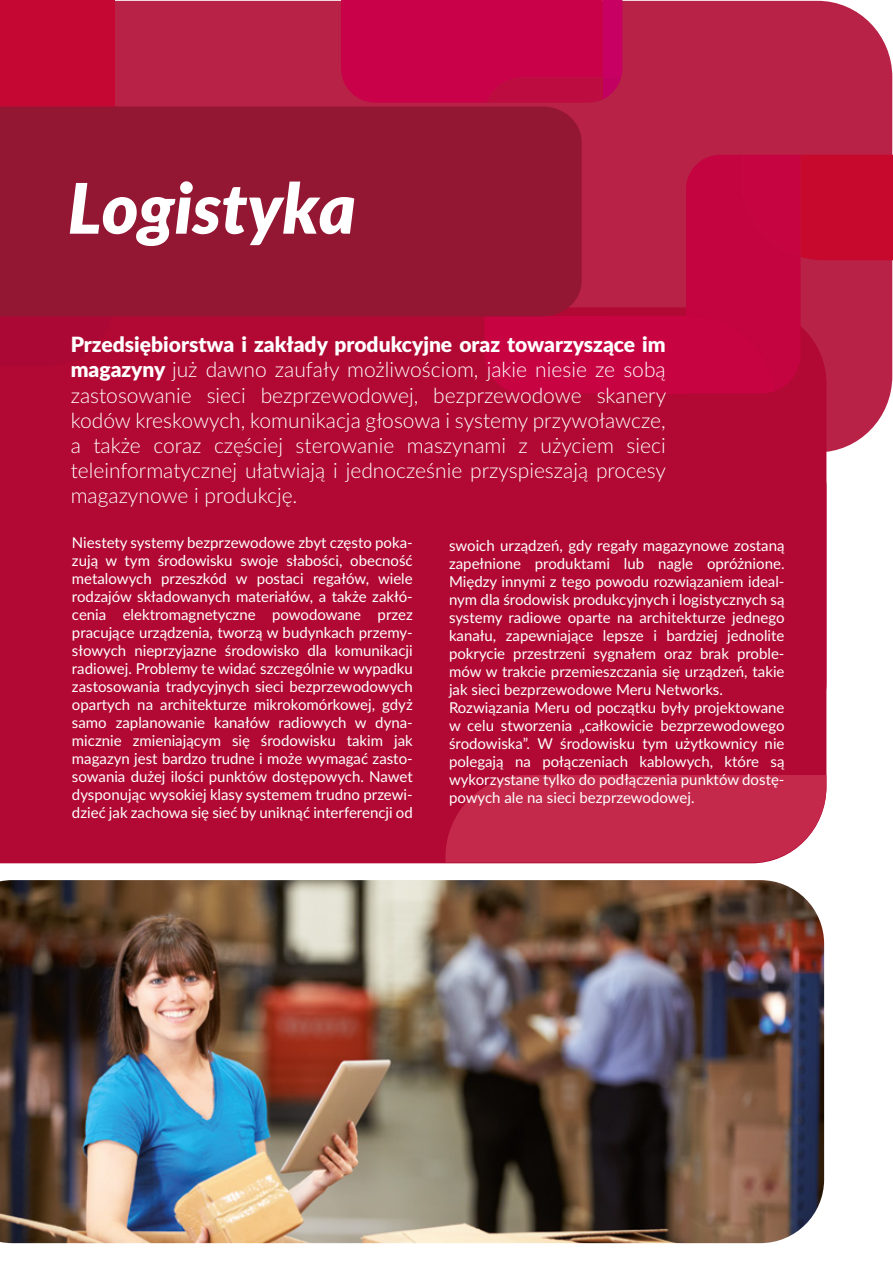
<style>
.page{position:relative;width:893px;height:1263px;background:#fff}
.page>*{position:absolute;margin:0;border:0;box-sizing:border-box;transform-origin:0 0}
.t1{font:italic 900 69.6px "Lato";color:#fff}
.t2{font:300 21px/25.2px "Lato";color:#fff;text-align:justify}
.t3{font:15px/18px "Lato";color:#fff;text-align:justify}
.s1{font-weight:900}
</style>
<div class="page">
<div style="left:0;top:759px;width:826px;height:104px;background:#b10933"></div>
<div style="left:0;top:452px;width:826px;height:307px;background:#b10933"></div>
<svg style="left:0;top:1px;width:892px;height:451px;background:#b5193f"></svg>
<div style="left:603px;top:316px;width:83px;height:77px;background:#c70342"></div>
<div style="left:485px;top:316px;width:118px;height:77px;background:#c70342"></div>
<div style="left:0;top:0;width:115px;height:233px;background:#c50734"></div>
<div style="left:0;top:316px;width:115px;height:50px;background:#ac0835"></div>
<svg style="left:341px;top:0;width:281px;height:103px;background:#c60249"></svg>
<svg style="left:686px;top:155px;width:207px;height:238px;background:#c10b3e"></svg>
<div style="left:0;top:107px;width:582px;height:209px;background:#931732"></div>
<svg style="left:445px;top:775px;width:381px;height:87px;background:#c52d4e"></svg>
<img style="left:0;top:880px;width:824px;height:363px">
<h1 class="t1" style="left:68px;top:156px;width:290px">Logistyka</h1>
<p class="t2" style="left:71px;top:331px;width:597px"><span class="s1">Przedsiębiorstwa i zakłady produkcyjne oraz towarzyszące im magazyny</span> już dawno zaufały możliwościom, jakie niesie ze sobą zastosowanie sieci bezprzewodowej, bezprzewodowe skanery kodów kreskowych, komunikacja głosowa i systemy przywoławcze, a także coraz częściej sterowanie maszynami z użyciem sieci teleinformatycznej ułatwiają i jednocześnie przyspieszają procesy magazynowe i produkcję.</p>
<p class="t3" style="left:72px;top:533px;width:342px">Niestety systemy bezprzewodowe zbyt często poka&shy;zują w tym środowisku swoje słabości, obecność metalowych przeszkód w postaci regałów, wiele rodzajów składowanych materiałów, a także zakłó&shy;cenia elektromagnetyczne powodowane przez pracujące urządzenia, tworzą w budynkach przemy&shy;słowych nieprzyjazne środowisko dla komunikacji radiowej. Problemy te widać szczególnie w wypadku zastosowania tradycyjnych sieci bezprzewodowych opartych na architekturze mikrokomórkowej, gdyż samo zaplanowanie kanałów radiowych w dyna&shy;micznie zmieniającym się środowisku takim jak magazyn jest bardzo trudne i może wymagać zasto&shy;sowania dużej ilości punktów dostępowych. Nawet dysponując wysokiej klasy systemem trudno przewi&shy;dzieć jak zachowa się sieć by uniknąć interferencji od</p>
<p class="t3" style="left:449px;top:535px;width:337px;text-align:left">swoich urządzeń, gdy regały magazynowe zostaną zapełnione produktami lub nagle opróżnione.<br>Między innymi z tego powodu rozwiązaniem ideal&shy;nym dla środowisk produkcyjnych i logistycznych są systemy radiowe oparte na architekturze jednego kanału, zapewniające lepsze i bardziej jednolite pokrycie przestrzeni sygnałem oraz brak proble&shy;mów w trakcie przemieszczania się urządzeń, takie jak sieci bezprzewodowe Meru Networks.<br>Rozwiązania Meru od początku były projektowane w celu stworzenia „całkowicie bezprzewodowego środowiska”. W środowisku tym użytkownicy nie polegają na połączeniach kablowych, które są wykorzystane tylko do podłączenia punktów dostę&shy;powych ale na sieci bezprzewodowej.</p>
</div>
